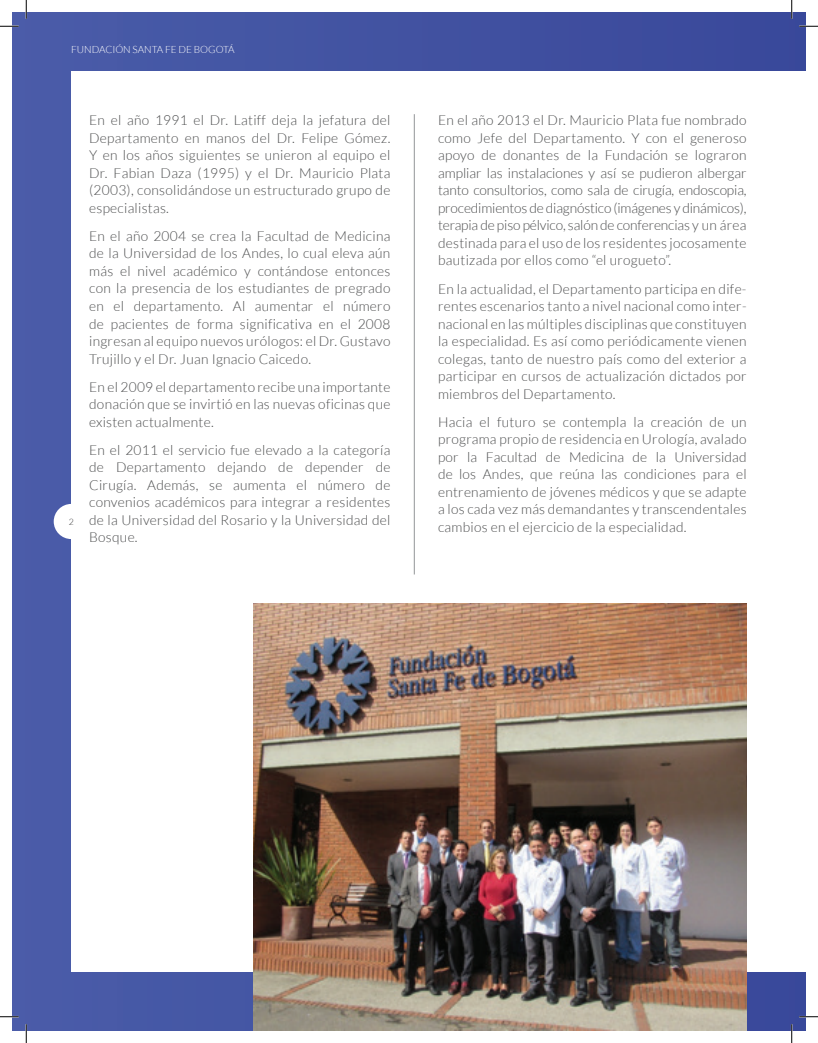
<style>
.page{position:relative;width:818px;height:1043px;background:#fff}
.page>*{position:absolute;margin:0;border:0;box-sizing:border-box;transform-origin:0 0}
.t1{font:300 13.75px/17.5px "Lato";letter-spacing:.02em;color:#4b4c4d;text-align:justify}
.t2{font:300 10px "Lato";letter-spacing:-.005em;color:#fff}
.t3{font:300 8.75px "Lato";color:#3e3e3f}
</style>
<div class="page">
<div style="left:12px;top:12px;width:793px;height:1018px;background:linear-gradient(to right,#4a5ca8,#3a489a)"></div>
<div style="left:71px;top:71px;width:734px;height:900px;background:#fff"></div>
<div style="left:54px;top:504px;width:35px;height:35px;background:#fff;border-radius:50%"></div>
<hr style="left:414px;top:114px;width:1px;height:460px;background:#939598">
<img style="left:253px;top:603px;width:493px;height:427px">
<svg style="left:0;top:25px;width:19px;height:2px"></svg>
<svg style="left:799px;top:25px;width:19px;height:2px"></svg>
<svg style="left:0;top:1015px;width:19px;height:2px"></svg>
<svg style="left:799px;top:1015px;width:19px;height:2px"></svg>
<svg style="left:25px;top:0;width:2px;height:19px"></svg>
<svg style="left:25px;top:1024px;width:2px;height:18px"></svg>
<svg style="left:790px;top:0;width:2px;height:19px"></svg>
<svg style="left:790px;top:1024px;width:2px;height:18px"></svg>
<p class="t2" style="left:71px;top:44px;width:165px">FUNDACIÓN SANTA FE DE BOGOTÁ</p>
<p class="t3" style="left:69px;top:517px;width:7px">2</p>
<p class="t1" style="left:89px;top:112px;width:303px">En el año 1991 el Dr. Latiff deja la jefatura del Departamento en manos del Dr. Felipe Gómez.<br>Y en los años siguientes se unieron al equipo el Dr. Fabian Daza (1995) y el Dr. Mauricio Plata (2003), consolidándose un estructurado grupo de especialistas.</p>
<p class="t1" style="left:89px;top:227px;width:303px">En el año 2004 se crea la Facultad de Medicina de la Universidad de los Andes, lo cual eleva aún más el nivel académico y contándose entonces con la presencia de los estudiantes de pregrado en el departamento. Al aumentar el número de pacientes de forma significativa en el 2008 ingresan al equipo nuevos urólogos: el Dr. Gustavo Trujillo y el Dr. Juan Ignacio Caicedo.</p>
<p class="t1" style="left:89px;top:378px;width:303px">En el 2009 el departamento recibe una importante donación que se invirtió en las nuevas oficinas que existen actualmente.</p>
<p class="t1" style="left:89px;top:441px;width:303px">En el 2011 el servicio fue elevado a la categoría de Departamento dejando de depender de Cirugía. Además, se aumenta el número de convenios académicos para integrar a residentes de la Universidad del Rosario y la Universidad del Bosque.</p>
<p class="t1" style="left:438px;top:112px;width:310px">En el año 2013 el Dr. Mauricio Plata fue nombrado como Jefe del Departamento. Y con el generoso apoyo de donantes de la Fundación se lograron ampliar las instalaciones y así se pudieron albergar tanto consultorios, como sala de cirugía, endoscopia, procedimientos de diagnóstico (imágenes y dinámicos), terapia de piso pélvico, salón de conferencias y un área destinada para el uso de los residentes jocosamente bautizada por ellos como “el urogueto”.</p>
<p class="t1" style="left:438px;top:280px;width:310px">En la actualidad, el Departamento participa en dife&shy;rentes escenarios tanto a nivel nacional como inter&shy;nacional en las múltiples disciplinas que constituyen la especialidad. Es así como periódicamente vienen colegas, tanto de nuestro país como del exterior a participar en cursos de actualización dictados por miembros del Departamento.</p>
<p class="t1" style="left:438px;top:413px;width:310px">Hacia el futuro se contempla la creación de un programa propio de residencia en Urología, avalado por la Facultad de Medicina de la Universidad de los Andes, que reúna las condiciones para el entrenamiento de jóvenes médicos y que se adapte a los cada vez más demandantes y transcendentales cambios en el ejercicio de la especialidad.</p>
</div>
